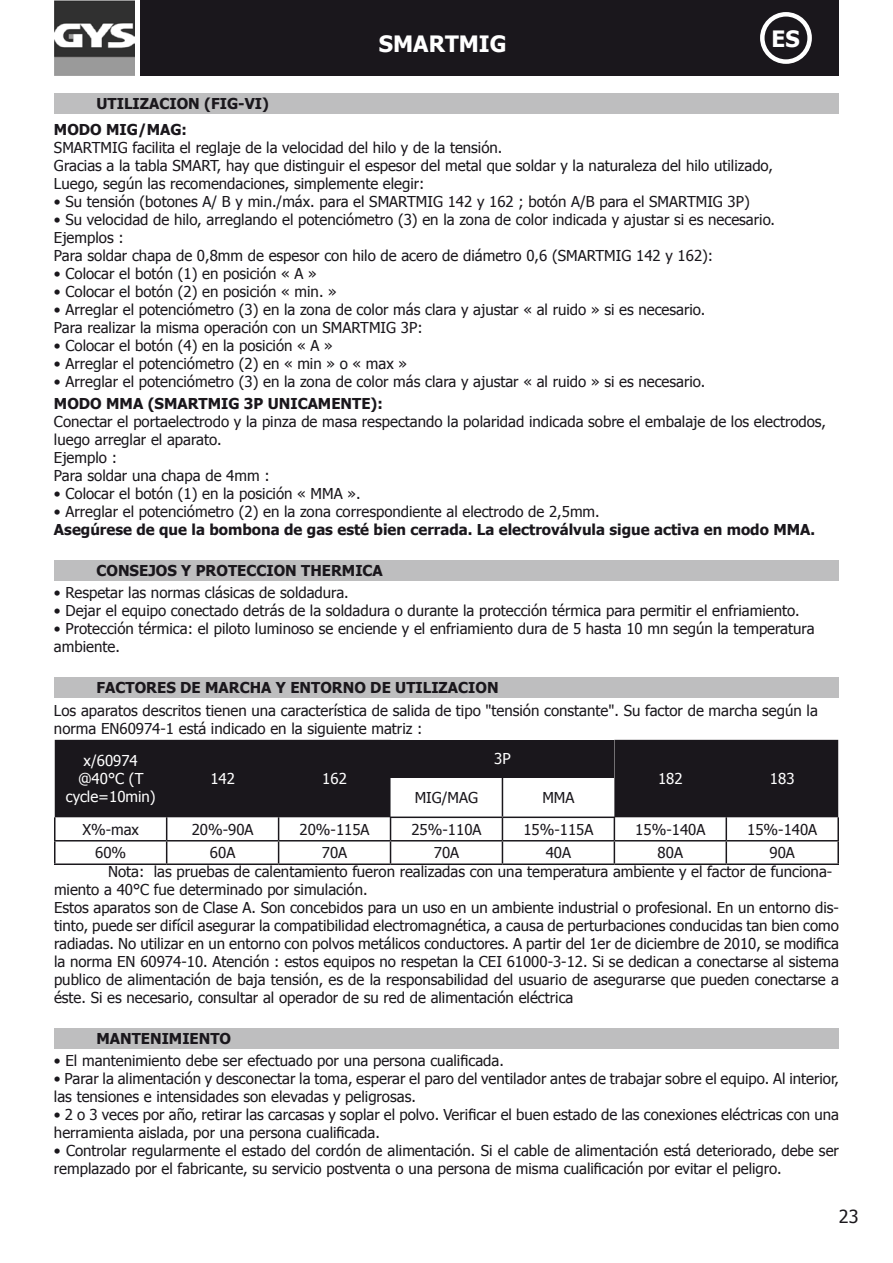
<style>
.page{position:relative;width:893px;height:1263px;background:#fff}
.page>*{position:absolute;margin:0;border:0;box-sizing:border-box;transform-origin:0 0}
.t1{font:700 22.5px "Tahoma";color:#fff}
.t2{font:18px "Tahoma";color:#1a171c}
.t3{font:15px/18px "Tahoma";color:#1a171c}
.t4{font:700 15px/26.1px "Tahoma";color:#1a171c}
.t5{font:15px/18px "Tahoma";color:#fff;text-align:center}
</style>
<div class="page">
<div style="left:141px;top:0;width:698px;height:76px;background:#1a171c"></div>
<img style="left:54px;top:0;width:81px;height:76px">
<div style="left:760px;top:12px;width:52px;height:52px;border:4px solid #fff;border-radius:50%"></div>
<div style="left:54px;top:94px;width:785px;height:20px;background:#bebebf"></div>
<div style="left:54px;top:560px;width:785px;height:20px;background:#bebebf"></div>
<div style="left:54px;top:678px;width:785px;height:20px;background:#bebebf"></div>
<svg style="left:55px;top:740px;width:783px;height:77px;fill:#1a171c"></svg>
<div style="left:390px;top:740px;width:224px;height:37px;background:#1a171c"></div>
<hr style="left:502px;top:777px;width:1px;height:39px;background:#1a171c">
<hr style="left:54px;top:817px;width:2px;height:23px;background:#1a171c">
<hr style="left:390px;top:816px;width:112px;height:2px;background:#1a171c">
<hr style="left:502px;top:816px;width:113px;height:2px;background:#1a171c">
<hr style="left:725px;top:817px;width:2px;height:23px;background:#1a171c">
<hr style="left:837px;top:817px;width:2px;height:23px;background:#1a171c">
<hr style="left:54px;top:840px;width:113px;height:1px;background:#1a171c">
<hr style="left:54px;top:841px;width:2px;height:22px;background:#1a171c">
<hr style="left:167px;top:840px;width:112px;height:1px;background:#1a171c">
<svg style="left:166px;top:817px;width:1px;height:46px"></svg>
<hr style="left:279px;top:840px;width:111px;height:1px;background:#1a171c">
<svg style="left:278px;top:817px;width:1px;height:46px"></svg>
<hr style="left:390px;top:840px;width:112px;height:1px;background:#1a171c">
<svg style="left:390px;top:818px;width:1px;height:45px"></svg>
<hr style="left:502px;top:840px;width:112px;height:1px;background:#1a171c">
<svg style="left:502px;top:818px;width:1px;height:45px"></svg>
<hr style="left:614px;top:840px;width:112px;height:1px;background:#1a171c">
<svg style="left:614px;top:818px;width:1px;height:45px"></svg>
<hr style="left:726px;top:840px;width:113px;height:1px;background:#1a171c">
<hr style="left:725px;top:841px;width:2px;height:22px;background:#1a171c">
<hr style="left:837px;top:841px;width:2px;height:22px;background:#1a171c">
<hr style="left:54px;top:863px;width:113px;height:2px;background:#1a171c">
<hr style="left:167px;top:863px;width:112px;height:2px;background:#1a171c">
<hr style="left:279px;top:863px;width:111px;height:2px;background:#1a171c">
<hr style="left:390px;top:863px;width:112px;height:2px;background:#1a171c">
<hr style="left:502px;top:863px;width:112px;height:2px;background:#1a171c">
<hr style="left:614px;top:863px;width:112px;height:2px;background:#1a171c">
<hr style="left:726px;top:863px;width:113px;height:2px;background:#1a171c">
<div style="left:54px;top:1028px;width:785px;height:20px;background:#bebebf"></div>
<h1 class="t1" style="left:379px;top:28px;width:129px">SMARTMIG</h1>
<h1 class="t1" style="left:771px;top:23px;width:30px">ES</h1>
<p class="t4" style="left:54px;top:90px;width:216px;text-indent:43px">UTILIZACION (FIG-VI)<br>MODO MIG/MAG:</p>
<p class="t3" style="left:54px;top:138px;width:721px">SMARTMIG facilita el reglaje de la velocidad del hilo y de la tensión.<br>Gracias a la tabla SMART, hay que distinguir el espesor del metal que soldar y la naturaleza del hilo utilizado,<br>Luego, según las recomendaciones, simplemente elegir:</p>
<p class="t3" style="left:54px;top:192px;width:697px">• Su tensión (botones A/ B y min./máx. para el SMARTMIG 142 y 162 ; botón A/B para el SMARTMIG 3P)</p>
<p class="t3" style="left:54px;top:210px;width:723px">• Su velocidad de hilo, arreglando el potenciómetro (3) en la zona de color indicada y ajustar si es necesario.<br>Ejemplos :<br>Para soldar chapa de 0,8mm de espesor con hilo de acero de diámetro 0,6 (SMARTMIG 142 y 162):</p>
<p class="t3" style="left:54px;top:264px;width:264px">• Colocar el botón (1) en posición « A »</p>
<p class="t3" style="left:54px;top:282px;width:284px">• Colocar el botón (2) en posición « min. »</p>
<p class="t3" style="left:54px;top:300px;width:653px">• Arreglar el potenciómetro (3) en la zona de color más clara y ajustar « al ruido » si es necesario.<br>Para realizar la misma operación con un SMARTMIG 3P:</p>
<p class="t3" style="left:54px;top:336px;width:280px">• Colocar el botón (4) en la posición « A »</p>
<p class="t3" style="left:54px;top:354px;width:355px">• Arreglar el potenciómetro (2) en « min » o « max »</p>
<p class="t3" style="left:54px;top:372px;width:653px">• Arreglar el potenciómetro (3) en la zona de color más clara y ajustar « al ruido » si es necesario.</p>
<p class="t4" style="left:54px;top:390px;width:330px">MODO MMA (SMARTMIG 3P UNICAMENTE):</p>
<p class="t3" style="left:54px;top:412px;width:774px">Conectar el portaelectrodo y la pinza de masa respectando la polaridad indicada sobre el embalaje de los electrodos, luego arreglar el aparato.<br>Ejemplo :<br>Para soldar una chapa de 4mm :</p>
<p class="t3" style="left:54px;top:484px;width:308px">• Colocar el botón (1) en la posición « MMA ».</p>
<p class="t3" style="left:54px;top:502px;width:547px">• Arreglar el potenciómetro (2) en la zona correspondiente al electrodo de 2,5mm.</p>
<p class="t4" style="left:54px;top:516px;width:763px">Asegúrese de que la bombona de gas esté bien cerrada. La electroválvula sigue activa en modo MMA.</p>
<p class="t4" style="left:97px;top:556px;width:288px">CONSEJOS Y PROTECCION THERMICA</p>
<p class="t3" style="left:54px;top:583px;width:296px">• Respetar las normas clásicas de soldadura.</p>
<p class="t3" style="left:54px;top:601px;width:747px">• Dejar el equipo conectado detrás de la soldadura o durante la protección térmica para permitir el enfriamiento.</p>
<p class="t3" style="left:54px;top:619px;width:762px">• Protección térmica: el piloto luminoso se enciende y el enfriamiento dura de 5 hasta 10 mn según la temperatura ambiente.</p>
<p class="t4" style="left:97px;top:674px;width:404px">FACTORES DE MARCHA Y ENTORNO DE UTILIZACION</p>
<p class="t3" style="left:54px;top:701px;width:765px">Los aparatos descritos tienen una característica de salida de tipo "tensión constante". Su factor de marcha según la norma EN60974-1 está indicado en la siguiente matriz :</p>
<p class="t5" style="left:66px;top:751px;width:91px">x/60974 @40°C (T cycle=10min)</p>
<p class="t5" style="left:494px;top:749px;width:18px">3P</p>
<p class="t5" style="left:658px;top:769px;width:26px">182</p>
<p class="t5" style="left:770px;top:769px;width:26px">183</p>
<p class="t5" style="left:210px;top:769px;width:26px">142</p>
<p class="t5" style="left:322px;top:769px;width:26px">162</p>
<p class="t3" style="left:415px;top:788px;width:65px">MIG/MAG</p>
<p class="t3" style="left:542px;top:788px;width:34px">MMA</p>
<p class="t3" style="left:82px;top:820px;width:58px">X%-max</p>
<p class="t3" style="left:192px;top:820px;width:63px">20%-90A</p>
<p class="t3" style="left:300px;top:820px;width:72px">20%-115A</p>
<p class="t3" style="left:411px;top:820px;width:72px">25%-110A</p>
<p class="t3" style="left:523px;top:820px;width:72px">15%-115A</p>
<p class="t3" style="left:635px;top:820px;width:72px">15%-140A</p>
<p class="t3" style="left:747px;top:820px;width:72px">15%-140A</p>
<p class="t3" style="left:95px;top:843px;width:33px">60%</p>
<p class="t3" style="left:210px;top:843px;width:27px">60A</p>
<p class="t3" style="left:322px;top:843px;width:27px">70A</p>
<p class="t3" style="left:434px;top:843px;width:27px">70A</p>
<p class="t3" style="left:546px;top:843px;width:27px">40A</p>
<p class="t3" style="left:658px;top:843px;width:27px">80A</p>
<p class="t3" style="left:770px;top:843px;width:27px">90A</p>
<p class="t3" style="left:108px;top:862px;width:726px">Nota: las pruebas de calentamiento fueron realizadas con una temperatura ambiente y el factor de funciona-</p>
<p class="t3" style="left:54px;top:880px;width:315px">miento a 40°C fue determinado por simulación.</p>
<p class="t3" style="left:54px;top:898px;width:786px">Estos aparatos son de Clase A. Son concebidos para un uso en un ambiente industrial o profesional. En un entorno dis-</p>
<p class="t3" style="left:54px;top:916px;width:786px">tinto, puede ser difícil asegurar la compatibilidad electromagnética, a causa de perturbaciones conducidas tan bien como</p>
<p class="t3" style="left:54px;top:934px;width:786px">radiadas. No utilizar en un entorno con polvos metálicos conductores. A partir del 1er de diciembre de 2010, se modifica</p>
<p class="t3" style="left:54px;top:952px;width:786px">la norma EN 60974-10. Atención : estos equipos no respetan la CEI 61000-3-12. Si se dedican a conectarse al sistema</p>
<p class="t3" style="left:54px;top:970px;width:786px">publico de alimentación de baja tensión, es de la responsabilidad del usuario de asegurarse que pueden conectarse a</p>
<p class="t3" style="left:54px;top:988px;width:521px">éste. Si es necesario, consultar al operador de su red de alimentación eléctrica</p>
<p class="t4" style="left:97px;top:1024px;width:136px">MANTENIMIENTO</p>
<p class="t3" style="left:54px;top:1051px;width:451px">• El mantenimiento debe ser efectuado por una persona cualificada.</p>
<p class="t3" style="left:54px;top:1069px;width:786px">• Parar la alimentación y desconectar la toma, esperar el paro del ventilador antes de trabajar sobre el equipo. Al interior, las tensiones e intensidades son elevadas y peligrosas.</p>
<p class="t3" style="left:54px;top:1105px;width:786px">• 2 o 3 veces por año, retirar las carcasas y soplar el polvo. Verificar el buen estado de las conexiones eléctricas con una herramienta aislada, por una persona cualificada.</p>
<p class="t3" style="left:54px;top:1141px;width:786px">• Controlar regularmente el estado del cordón de alimentación. Si el cable de alimentación está deteriorado, debe ser remplazado por el fabricante, su servicio postventa o una persona de misma cualificación por evitar el peligro.</p>
<p class="t2" style="left:839px;top:1204px;width:21px">23</p>
</div>
